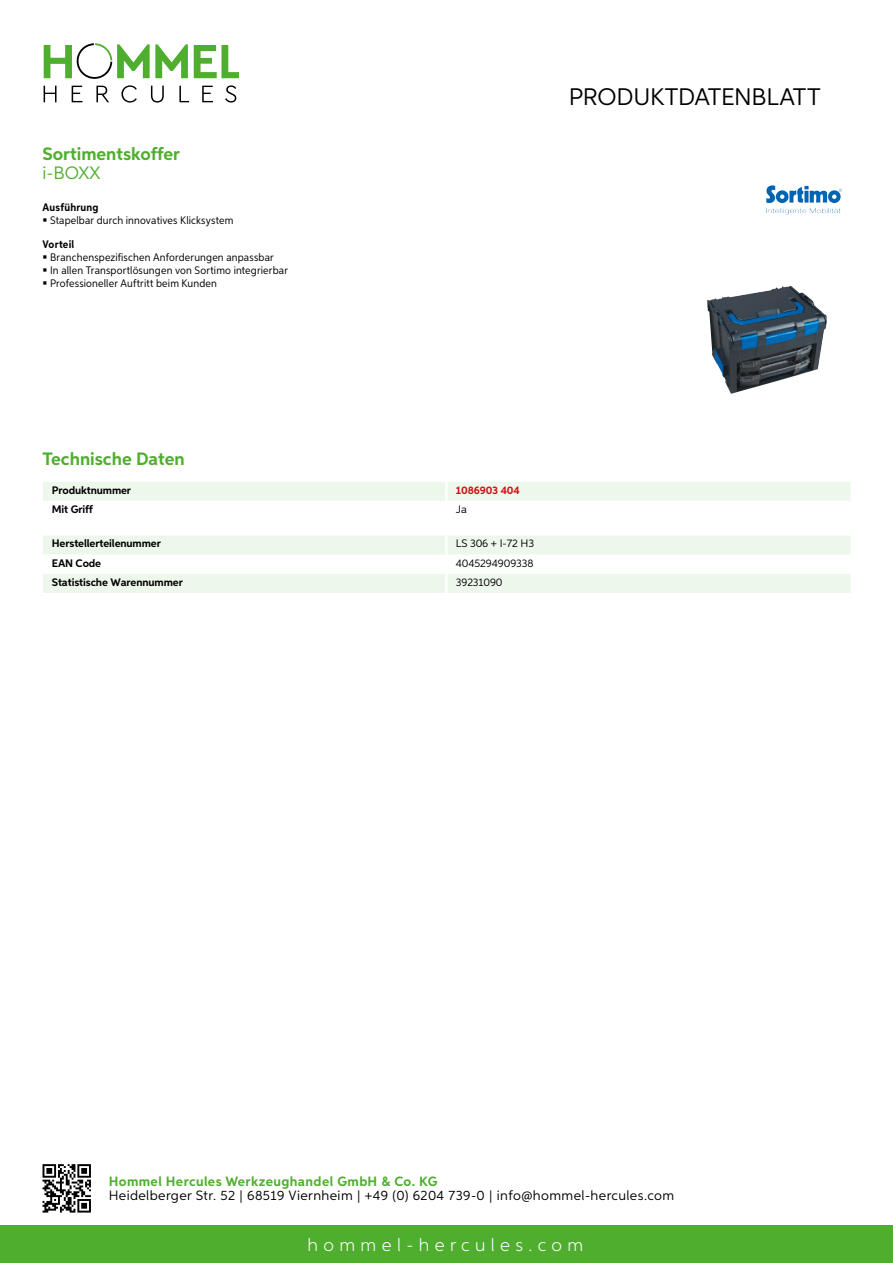
<style>
.page{position:relative;width:893px;height:1263px;background:#fff}
.page>*{position:absolute;margin:0;border:0;box-sizing:border-box;transform-origin:0 0}
.t1{font:24px "Aspira";letter-spacing:-.01em;color:#000}
.t2{font:700 18px "Aspira";color:#50ae2f}
.t3{font:300 18px "Aspira";letter-spacing:.3em;color:#fff}
.t4{font:18px "Aspira";color:#50ae2f}
.t5{font:13.5px "Aspira";letter-spacing:.03em;color:#000}
.t6{font:700 13.5px "Aspira";letter-spacing:.03em;color:#50ae2f}
.t7{font:10.95px/12.8px "Aspira Nar";letter-spacing:.015em;color:#000}
.t8{font:700 10.95px "Aspira";letter-spacing:-.01em;color:#000}
.t9{font:10.95px "Aspira";letter-spacing:-.01em;color:#000}
.t10{font:700 10.95px "Aspira Nar";letter-spacing:.02em;color:#000}
.t11{font:700 10.95px "Aspira";letter-spacing:-.01em;color:#cd1013}
</style>
<div class="page">
<div style="left:0;top:1226px;width:893px;height:37px;background:#50ae2f"></div>
<svg style="left:43px;top:1164px;width:48px;height:48px"></svg>
<svg style="left:194px;top:45px;width:45px;height:33px"></svg>
<svg style="left:44px;top:43px;width:144px;height:36px"></svg>
<svg style="left:44px;top:86px;width:13px;height:16px"></svg>
<svg style="left:72px;top:86px;width:10px;height:16px"></svg>
<svg style="left:96px;top:86px;width:13px;height:16px"></svg>
<svg style="left:121px;top:85px;width:16px;height:18px"></svg>
<svg style="left:151px;top:86px;width:13px;height:17px"></svg>
<svg style="left:179px;top:86px;width:10px;height:16px"></svg>
<svg style="left:202px;top:86px;width:11px;height:16px"></svg>
<svg style="left:225px;top:85px;width:11px;height:18px"></svg>
<div style="left:43px;top:482px;width:807px;height:19px;background:#eef7eb"></div>
<svg style="left:43px;top:536px;width:807px;height:57px"></svg>
<hr style="left:445px;top:574px;width:3px;height:19px;background:#fff">
<img style="left:707px;top:286px;width:120px;height:108px">
<img style="left:766px;top:185px;width:43px;height:18px">
<h2 class="t2" style="left:43px;top:142px;width:139px">Sortimentskoffer</h2>
<h2 class="t4" style="left:43px;top:162px;width:59px">i-BOXX</h2>
<p class="t10" style="left:43px;top:201px;width:58px">Ausführung</p>
<p class="t7" style="left:50px;top:214px;width:185px">Stapelbar durch innovatives Klicksystem</p>
<p class="t10" style="left:43px;top:238px;width:33px">Vorteil</p>
<p class="t7" style="left:50px;top:251px;width:239px">Branchenspezifischen Anforderungen anpassbar<br>In allen Transportlösungen von Sortimo integrierbar<br>Professioneller Auftritt beim Kunden</p>
<h1 class="t1" style="left:569px;top:82px;width:253px">Produktdatenblatt</h1>
<h2 class="t2" style="left:43px;top:448px;width:144px">Technische Daten</h2>
<p class="t8" style="left:52px;top:483px;width:81px">Produktnummer</p>
<p class="t11" style="left:456px;top:483px;width:66px">1086903 404</p>
<p class="t8" style="left:52px;top:502px;width:43px">Mit Griff</p>
<p class="t9" style="left:456px;top:502px;width:13px">Ja</p>
<p class="t8" style="left:52px;top:537px;width:111px">Herstellerteilenummer</p>
<p class="t9" style="left:456px;top:537px;width:80px">LS 306 + I-72 H3</p>
<p class="t8" style="left:52px;top:556px;width:51px">EAN Code</p>
<p class="t9" style="left:456px;top:556px;width:79px">4045294909338</p>
<p class="t8" style="left:52px;top:575px;width:132px">Statistische Warennummer</p>
<p class="t9" style="left:456px;top:575px;width:48px">39231090</p>
<p class="t6" style="left:109px;top:1172px;width:330px">Hommel Hercules Werkzeughandel GmbH &amp; Co. KG</p>
<p class="t5" style="left:109px;top:1187px;width:567px">Heidelberger Str. 52 | 68519 Viernheim | +49 (0) 6204 739-0 | info@hommel-hercules.com</p>
<h2 class="t3" style="left:307px;top:1234px;width:277px">hommel-hercules.com</h2>
</div>
